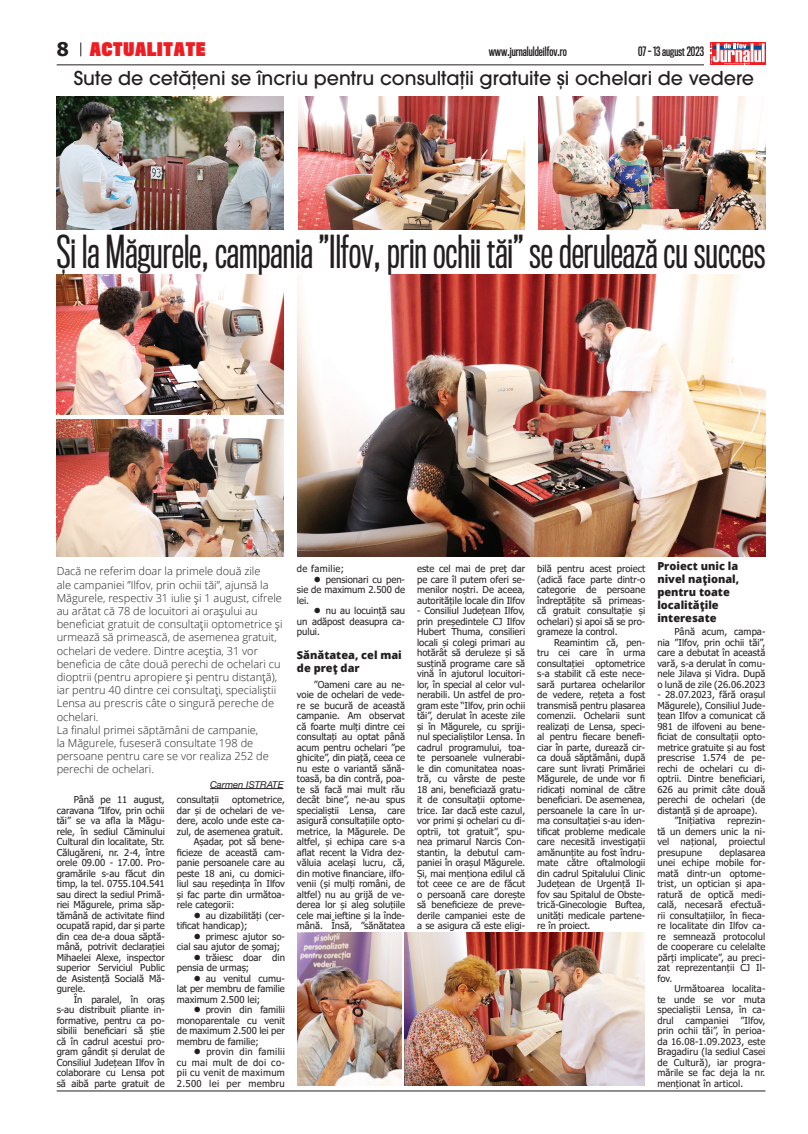
<style>
.page{position:relative;width:808px;height:1134px;background:#fff}
.page>*{position:absolute;margin:0;border:0;box-sizing:border-box;transform-origin:0 0}
.t1{font:41.8px "Titling Gothic FB Comp";color:#231f20}
.t2{font:500 19px "ITC Avant Garde Pro";color:#231f20}
.t3{font:700 18.8px "Tahoma";color:#231f20}
.t4{font:900 17.3px "Titling Gothic FB Comp";letter-spacing:.05em;color:#ee1d23}
.t5{font:600 12px "Titling Gothic FB Comp";color:#231f20}
.t6{font:300 11px/13.2px "Open Sans";color:#231f20}
.t7{font:800 11px/13px "Open Sans";color:#231f20}
.t8{font:9.5px/10.5px "Tahoma";color:#231f20;text-align:justify}
.t9{font:italic 9.5px "Helvetica Neue";color:#231f20}
.t10{font:9.5px "Tahoma";letter-spacing:.035em;color:#231f20}
</style>
<div class="page">
<svg style="left:710px;top:43px;width:55px;height:22px"></svg>
<hr style="left:57px;top:64px;width:647px;height:1px;background:#231f20">
<hr style="left:57px;top:1090px;width:708px;height:1px;background:#231f20">
<svg style="left:80px;top:43px;width:1px;height:13px"></svg>
<img style="left:298px;top:275px;width:467px;height:282px">
<img style="left:298px;top:96px;width:226px;height:134px">
<img style="left:539px;top:96px;width:226px;height:134px">
<img style="left:57px;top:275px;width:226px;height:140px">
<img style="left:57px;top:420px;width:226px;height:137px">
<img style="left:404px;top:933px;width:241px;height:153px">
<img style="left:298px;top:933px;width:104px;height:153px">
<img style="left:57px;top:96px;width:226px;height:134px">
<hr style="left:210px;top:788px;width:73px;height:1px;background:#231f20">
<h3 class="t3" style="left:57px;top:36px;width:14px">8</h3>
<p class="t5" style="left:489px;top:45px;width:80px">www.jurnaluldeilfov.ro</p>
<p class="t5" style="left:638px;top:45px;width:67px">07 - 13 august 2023</p>
<h3 class="t4" style="left:90px;top:38px;width:117px">ACTUALITATE</h3>
<h2 class="t2" style="left:74px;top:66px;width:682px">Sute de cetățeni se încriu pentru consultații gratuite și ochelari de vedere</h2>
<h1 class="t1" style="left:57px;top:228px;width:710px">Și la Măgurele, campania ”Ilfov, prin ochii tăi” se derulează cu succes</h1>
<p class="t6" style="left:57px;top:564px;width:227px">Dacă ne referim doar la primele două zile<br>ale campaniei ”Ilfov, prin ochii tăi”, ajunsă la Măgurele, respectiv 31 iulie și 1 august, cifrele au arătat că 78 de locuitori ai orașului au beneficiat gratuit de consultații optometrice și urmează să primească, de asemenea gratuit, ochelari de vedere. Dintre aceștia, 31 vor beneficia de câte două perechi de ochelari cu dioptrii (pentru apropiere și pentru distanță), iar pentru 40 dintre cei consultați, specialiștii Lensa au prescris câte o singură pereche de ochelari.<br>La finalul primei săptămâni de campanie,<br>la Măgurele, fuseseră consultate 198 de persoane pentru care se vor realiza 252 de perechi de ochelari.</p>
<p class="t9" style="left:210px;top:778px;width:75px">Carmen ISTRATE</p>
<p class="t8" style="left:57px;top:795px;width:110px;text-indent:17px">Până pe 11 august, caravana ”Ilfov, prin ochii tăi” se va afla la Măgu&shy;rele, în sediul Căminului Cultural din localitate, Str.<br>Călugăreni, nr. 2-4, între orele 09.00 - 17.00. Pro&shy;gramările s-au făcut din timp, la tel. 0755.104.541 sau direct la sediul Primă&shy;riei Măgurele, prima săp&shy;tămână de activitate fiind ocupată rapid, dar și parte din cea de-a doua săptă&shy;mână, potrivit declarației Mihaelei Alexe, inspector superior Serviciul Public de Asistență Socială Mă&shy;gurele.</p>
<p class="t8" style="left:57px;top:995px;width:110px;text-indent:17px">În paralel, în oraș s-au distribuit pliante in&shy;formative, pentru ca po&shy;sibilii beneficiari să știe că în cadrul acestui pro&shy;gram gândit și derulat de Consiliul Județean Ilfov în colaborare cu Lensa pot să aibă parte gratuit de</p>
<p class="t8" style="left:177px;top:795px;width:44px">consultații</p>
<p class="t8" style="left:232px;top:795px;width:54px">optometrice,</p>
<p class="t8" style="left:177px;top:806px;width:110px">dar și de ochelari de ve-</p>
<p class="t8" style="left:177px;top:816px;width:110px">dere, acolo unde este ca-</p>
<p class="t8" style="left:177px;top:827px;width:108px">zul, de asemenea gratuit.</p>
<p class="t8" style="left:194px;top:837px;width:93px">Așadar, pot să bene-</p>
<p class="t8" style="left:177px;top:848px;width:110px">ficieze de această cam-</p>
<p class="t8" style="left:177px;top:858px;width:110px">panie persoanele care au</p>
<p class="t8" style="left:177px;top:869px;width:110px">peste 18 ani, cu domici-</p>
<p class="t8" style="left:177px;top:879px;width:110px">liul sau reședința în Ilfov</p>
<p class="t8" style="left:177px;top:890px;width:110px">și fac parte din următoa-</p>
<p class="t8" style="left:177px;top:900px;width:59px">rele categorii:</p>
<p class="t8" style="left:177px;top:911px;width:110px;text-indent:17px">● au dizabilități (cer&shy;tificat handicap);</p>
<p class="t8" style="left:177px;top:932px;width:110px;text-indent:17px">● primesc ajutor so&shy;cial sau ajutor de șomaj;</p>
<p class="t8" style="left:177px;top:953px;width:110px;text-indent:17px">● trăiesc doar din pensia de urmaș;</p>
<p class="t8" style="left:177px;top:974px;width:110px;text-indent:17px">● au venitul cumu&shy;lat per membru de familie maximum 2.500 lei;</p>
<p class="t8" style="left:177px;top:1005px;width:110px;text-indent:17px">● provin din familii monoparentale cu venit de maximum 2.500 lei per membru de familie;</p>
<p class="t8" style="left:177px;top:1047px;width:110px;text-indent:17px">● provin din familii cu mai mult de doi co&shy;pii cu venit de maximum 2.500 lei per membru</p>
<p class="t10" style="left:297px;top:562px;width:49px">de familie;</p>
<p class="t8" style="left:297px;top:575px;width:110px;text-indent:17px">● pensionari cu pen&shy;sie de maximum 2.500 de lei.</p>
<p class="t8" style="left:297px;top:606px;width:110px;text-indent:17px">● nu au locuință sau un adăpost deasupra ca&shy;pului.</p>
<p class="t7" style="left:297px;top:648px;width:106px">Sănătatea, cel mai de preț dar</p>
<p class="t8" style="left:297px;top:680px;width:110px;text-indent:17px">”Oameni care au ne&shy;voie de ochelari de vede&shy;re se bucură de această campanie. Am observat că foarte mulți dintre cei consultați au optat până acum pentru ochelari ”pe ghicite”, din piață, ceea ce nu este o variantă sănă&shy;toasă, ba din contră, poa&shy;te să facă mai mult rău decât bine”, ne-au spus specialiștii Lensa, care asigură consultațiile opto&shy;metrice, la Măgurele. De altfel, și echipa care s-a aflat recent la Vidra dez&shy;văluia același lucru, că, din motive financiare, ilfo&shy;venii (și mulți români, de altfel) nu au grijă de ve&shy;derea lor și aleg soluțiile cele mai ieftine și la înde&shy;mână. Însă, ”sănătatea</p>
<p class="t8" style="left:417px;top:564px;width:110px">este cel mai de preț dar pe care îl putem oferi se&shy;menilor noștri. De aceea, autoritățile locale din Ilfov</p>
<p class="t8" style="left:417px;top:606px;width:110px">- Consiliul Județean Ilfov, prin președintele CJ Ilfov Hubert Thuma, consilieri locali și colegi primari au hotărât să deruleze și să susțină programe care să vină în ajutorul locuitori&shy;lor, în special al celor vul&shy;nerabili. Un astfel de pro&shy;gram este “Ilfov, prin ochii tăi”, derulat în aceste zile și în Măgurele, cu spriji&shy;nul specialiștilor Lensa. În cadrul programului, toa&shy;te persoanele vulnerabi&shy;le din comunitatea noas&shy;tră, cu vârste de peste 18 ani, beneficiază gratu&shy;it de consultații optome&shy;trice. Iar dacă este cazul, vor primi și ochelari cu di&shy;optrii, tot gratuit”, spu&shy;nea primarul Narcis Con&shy;stantin, la debutul cam&shy;paniei în orașul Măgurele.<br>Și, mai menționa edilul că tot ceee ce are de făcut o persoană care dorește să beneficieze de preve&shy;derile campaniei este de a se asigura că este eligi-</p>
<p class="t8" style="left:537px;top:564px;width:110px">bilă pentru acest proiect (adică face parte dintr-o categorie de persoane îndreptățite să primeas&shy;că gratuit consultație și ochelari) și apoi să se pro&shy;grameze la control.</p>
<p class="t8" style="left:537px;top:638px;width:110px;text-indent:17px">Reamintim că, pen&shy;tru cei care în urma consultației optometrice s-a stabilit că este nece&shy;sară purtarea ochelarilor de vedere, rețeta a fost transmisă pentru plasarea comenzii. Ochelarii sunt realizați de Lensa, speci&shy;al pentru fiecare benefi&shy;ciar în parte, durează cir&shy;ca două săptămâni, după care sunt livrați Primăriei Măgurele, de unde vor fi ridicați nominal de către beneficiari. De asemenea, persoanele la care în ur&shy;ma consultației s-au iden&shy;tificat probleme medicale care necesită investigații amănunțite au fost îndru&shy;mate către oftalmologii din cadrul Spitalului Clinic Județean de Urgență Il&shy;fov sau Spitalul de Obste&shy;trică-Ginecologie Buftea, unități medicale partene&shy;re în proiect.</p>
<p class="t7" style="left:657px;top:559px;width:83px">Proiect unic la nivel național, pentru toate localitățile interesate</p>
<p class="t8" style="left:657px;top:627px;width:110px;text-indent:17px">Până acum, campa&shy;nia ”Ilfov, prin ochii tăi”, care a debutat în această vară, s-a derulat în comu&shy;nele Jilava și Vidra. După o lună de zile (26.06.2023</p>
<p class="t8" style="left:657px;top:690px;width:110px">- 28.07.2023, fără orașul</p>
<p class="t8" style="left:657px;top:701px;width:109px">Măgurele), Consiliul Jude-</p>
<p class="t8" style="left:657px;top:711px;width:110px">țean Ilfov a comunicat că</p>
<p class="t8" style="left:657px;top:722px;width:110px">981 de ilfoveni au bene-</p>
<p class="t8" style="left:657px;top:732px;width:110px">ficiat de consultații opto-</p>
<p class="t8" style="left:657px;top:743px;width:110px">metrice gratuite și au fost</p>
<p class="t8" style="left:657px;top:753px;width:110px">prescrise 1.574 de pe-</p>
<p class="t8" style="left:657px;top:764px;width:110px">rechi de ochelari cu di-</p>
<p class="t8" style="left:657px;top:774px;width:110px">optrii. Dintre beneficiari,</p>
<p class="t8" style="left:657px;top:785px;width:110px">626 au primit câte două</p>
<p class="t8" style="left:657px;top:795px;width:110px">perechi de ochelari (de</p>
<p class="t8" style="left:657px;top:806px;width:102px">distanță și de aproape).</p>
<p class="t8" style="left:674px;top:816px;width:42px">”Inițiativa</p>
<p class="t8" style="left:657px;top:816px;width:110px;text-indent:70px">reprezin&shy;tă un demers unic la ni&shy;vel național, proiectul presupune</p>
<p class="t8" style="left:657px;top:848px;width:110px;text-indent:62px">deplasarea unei echipe mobile for&shy;mată dintr-un optome&shy;trist, un optician și apa&shy;ratură de optică medi&shy;cală, necesară efectuă&shy;rii consultațiilor, în fieca&shy;re localitate din Ilfov ca&shy;re semnează protocolul de cooperare cu celelalte părți implicate”, au preci&shy;zat reprezentanții CJ Il&shy;fov.</p>
<p class="t8" style="left:657px;top:984px;width:110px;text-indent:17px">Următoarea localita&shy;te unde se vor muta specialiștii Lensa, în ca&shy;drul campaniei ”Ilfov, prin ochii tăi”, în perioa&shy;da 16.08-1.09.2023, este Bragadiru (la sediul Casei de Cultură), iar progra&shy;mările se fac deja la nr. menționat în articol.</p>
</div>
